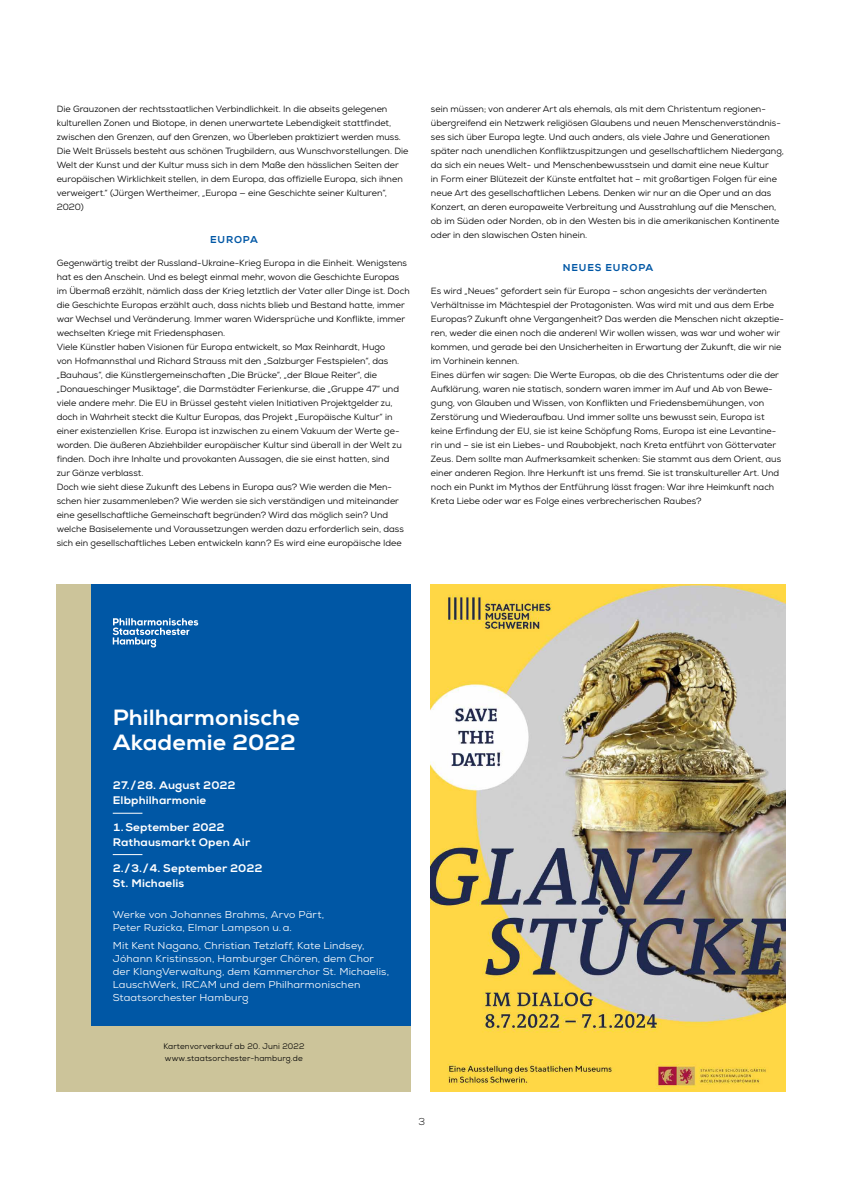
<style>
.page{position:relative;width:842px;height:1191px;background:#fff}
.page>*{position:absolute;margin:0;border:0;box-sizing:border-box;transform-origin:0 0}
.t1{font:800 22px/25px "Nexa";letter-spacing:.005em;color:#fff;scale:1.05 1}
.t2{font:800 11px/15px "Nexa";letter-spacing:.01em;color:#fff;scale:1.05 1}
.t3{font:10px/13px "Nexa";letter-spacing:.015em;color:#fff;scale:1.05 1}
.t4{font:800 10px "Nexa";letter-spacing:.085em;color:#0057a5}
.t5{font:300 10px "Nexa";color:#000}
.t6{font:9px/14px "Nexa";color:#000}
.t7{font:8px/12px "Nexa";letter-spacing:.02em;color:#000}
</style>
<div class="page">
<img style="left:431px;top:584px;width:354px;height:507px">
<div style="left:57px;top:584px;width:354px;height:477px;background:#ccc49a"></div>
<div style="left:91px;top:584px;width:320px;height:496px;background:#0057a5"></div>
<svg style="left:113px;top:813px;width:29px;height:1px"></svg>
<svg style="left:113px;top:854px;width:29px;height:1px"></svg>
<div style="left:57px;top:1026px;width:354px;height:65px;background:#ccc49a"></div>
<svg style="left:113px;top:618px;width:85px;height:29px"></svg>
<p class="t6" style="left:57px;top:102px;width:353px">Die Grauzonen der rechtsstaatlichen Verbindlichkeit. In die abseits gelegenen kulturellen Zonen und Biotope, in denen unerwartete Lebendigkeit stattfindet, zwischen den Grenzen, auf den Grenzen, wo Überleben praktiziert werden muss.<br>Die Welt Brüssels besteht aus schönen Trugbildern, aus Wunschvorstellungen. Die Welt der Kunst und der Kultur muss sich in dem Maße den hässlichen Seiten der europäischen Wirklichkeit stellen, in dem Europa, das offizielle Europa, sich ihnen verweigert.“ (Jürgen Wertheimer, „Europa — eine Geschichte seiner Kulturen“, 2020)</p>
<p class="t4" style="left:210px;top:233px;width:49px">EUROPA</p>
<p class="t6" style="left:57px;top:256px;width:354px">Gegenwärtig treibt der Russland-Ukraine-Krieg Europa in die Einheit. Wenigstens hat es den Anschein. Und es belegt einmal mehr, wovon die Geschichte Europas im Übermaß erzählt, nämlich dass der Krieg letztlich der Vater aller Dinge ist. Doch die Geschichte Europas erzählt auch, dass nichts blieb und Bestand hatte, immer war Wechsel und Veränderung. Immer waren Widersprüche und Konflikte, immer wechselten Kriege mit Friedensphasen.<br>Viele Künstler haben Visionen für Europa entwickelt, so Max Reinhardt, Hugo<br>von Hofmannsthal und Richard Strauss mit den „Salzburger Festspielen“, das „Bauhaus“, die Künstlergemeinschaften „Die Brücke“, „der Blaue Reiter“, die „Donaueschinger Musiktage“, die Darmstädter Ferienkurse, die „Gruppe 47“ und viele andere mehr. Die EU in Brüssel gesteht vielen Initiativen Projektgelder zu, doch in Wahrheit steckt die Kultur Europas, das Projekt „Europäische Kultur“ in einer existenziellen Krise. Europa ist inzwischen zu einem Vakuum der Werte ge&shy;worden. Die äußeren Abziehbilder europäischer Kultur sind überall in der Welt zu finden. Doch ihre Inhalte und provokanten Aussagen, die sie einst hatten, sind<br>zur Gänze verblasst.<br>Doch wie sieht diese Zukunft des Lebens in Europa aus? Wie werden die Men&shy;schen hier zusammenleben? Wie werden sie sich verständigen und miteinander eine gesellschaftliche Gemeinschaft begründen? Wird das möglich sein? Und welche Basiselemente und Voraussetzungen werden dazu erforderlich sein, dass sich ein gesellschaftliches Leben entwickeln kann? Es wird eine europäische Idee</p>
<p class="t6" style="left:431px;top:102px;width:355px">sein müssen; von anderer Art als ehemals, als mit dem Christentum regionen&shy;übergreifend ein Netzwerk religiösen Glaubens und neuen Menschenverständnis&shy;ses sich über Europa legte. Und auch anders, als viele Jahre und Generationen später nach unendlichen Konfliktzuspitzungen und gesellschaftlichem Niedergang, da sich ein neues Welt- und Menschenbewusstsein und damit eine neue Kultur<br>in Form einer Blütezeit der Künste entfaltet hat – mit großartigen Folgen für eine neue Art des gesellschaftlichen Lebens. Denken wir nur an die Oper und an das Konzert, an deren europaweite Verbreitung und Ausstrahlung auf die Menschen, ob im Süden oder Norden, ob in den Westen bis in die amerikanischen Kontinente oder in den slawischen Osten hinein.</p>
<p class="t4" style="left:563px;top:261px;width:92px">NEUES EUROPA</p>
<p class="t6" style="left:431px;top:284px;width:355px">Es wird „Neues“ gefordert sein für Europa – schon angesichts der veränderten Verhältnisse im Mächtespiel der Protagonisten. Was wird mit und aus dem Erbe Europas? Zukunft ohne Vergangenheit? Das werden die Menschen nicht akzeptie&shy;ren, weder die einen noch die anderen! Wir wollen wissen, was war und woher wir kommen, und gerade bei den Unsicherheiten in Erwartung der Zukunft, die wir nie im Vorhinein kennen.<br>Eines dürfen wir sagen: Die Werte Europas, ob die des Christentums oder die der Aufklärung, waren nie statisch, sondern waren immer im Auf und Ab von Bewe&shy;gung, von Glauben und Wissen, von Konflikten und Friedensbemühungen, von Zerstörung und Wiederaufbau. Und immer sollte uns bewusst sein, Europa ist keine Erfindung der EU, sie ist keine Schöpfung Roms, Europa ist eine Levantine&shy;rin und – sie ist ein Liebes- und Raubobjekt, nach Kreta entführt von Göttervater Zeus. Dem sollte man Aufmerksamkeit schenken: Sie stammt aus dem Orient, aus einer anderen Region. Ihre Herkunft ist uns fremd. Sie ist transkultureller Art. Und noch ein Punkt im Mythos der Entführung lässt fragen: War ihre Heimkunft nach Kreta Liebe oder war es Folge eines verbrecherischen Raubes?</p>
<h1 class="t1" style="left:113px;top:705px;width:180px">Philharmonische<br>Akademie 2022</h1>
<p class="t2" style="left:113px;top:778px;width:118px">27./28. August 2022<br>Elbphilharmonie</p>
<p class="t2" style="left:113px;top:819px;width:132px">1.September 2022<br>Rathausmarkt Open Air</p>
<p class="t2" style="left:113px;top:861px;width:144px">2./3./4. September 2022<br>St. Michaelis</p>
<p class="t3" style="left:113px;top:907px;width:203px">Werke von Johannes Brahms, Arvo Pärt,<br>Peter Ruzicka, Elmar Lampson u.a.</p>
<p class="t3" style="left:113px;top:939px;width:265px">Mit Kent Nagano, Christian Tetzlaff, Kate Lindsey, Jóhann Kristinsson, Hamburger Chören, dem Chor der KlangVerwaltung, dem Kammerchor St. Michaelis, LauschWerk, IRCAM und dem Philharmonischen Staatsorchester Hamburg</p>
<p class="t7" style="left:163px;top:1040px;width:143px">Kartenvorverkauf ab 20. Juni 2022 www.staatsorchester-hamburg.de</p>
<p class="t5" style="left:418px;top:1116px;width:8px">3</p>
</div>
